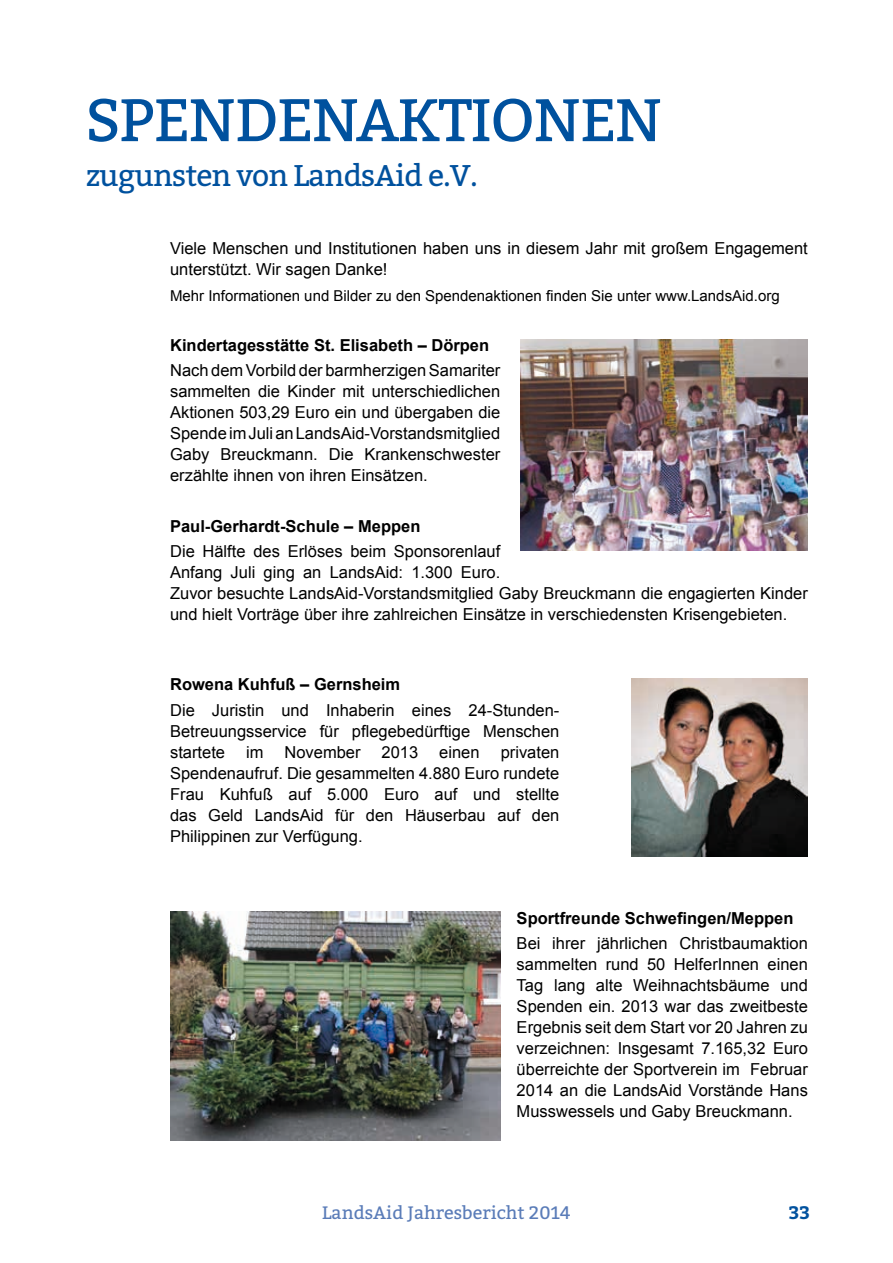
<style>
.page{position:relative;width:893px;height:1263px;background:#fff}
.page>*{position:absolute;margin:0;border:0;box-sizing:border-box;transform-origin:0 0}
.t1{font:60px "Bitter";letter-spacing:-.03em;color:#00519e}
.t2{font:30px "Bitter";letter-spacing:-.03em;color:#00519e}
.t3{font:18px "Bitter";color:#5a7cb8}
.t4{font:700 18px "Bitter";color:#00519e}
.t5{font:16.5px/21px "Arial";color:#000;text-align:justify}
.t6{font:700 16.5px "Arial";color:#000}
.t7{font:15px "Arial";color:#000}
</style>
<div class="page">
<img style="left:170px;top:912px;width:330px;height:229px">
<img style="left:521px;top:339px;width:287px;height:211px">
<img style="left:631px;top:678px;width:177px;height:179px">
<h1 class="t1" style="left:85px;top:85px;width:579px">SPENDENAKTIONEN</h1>
<h2 class="t2" style="left:85px;top:158px;width:394px">zugunsten von LandsAid e.V.</h2>
<p class="t5" style="left:170px;top:238px;width:639px">Viele Menschen und Institutionen haben uns in diesem Jahr mit großem Engagement unterstützt. Wir sagen Danke!</p>
<p class="t7" style="left:170px;top:286px;width:611px">Mehr Informationen und Bilder zu den Spendenaktionen finden Sie unter www.LandsAid.org</p>
<p class="t6" style="left:170px;top:334px;width:321px">Kindertagesstätte St. Elisabeth – Dörpen</p>
<p class="t5" style="left:170px;top:360px;width:332px">Nach dem Vorbild der barmherzigen Samariter sammelten die Kinder mit unterschiedlichen Aktionen 503,29 Euro ein und übergaben die Spende im Juli an LandsAid-Vorstandsmitglied Gaby Breuckmann. Die Krankenschwester erzählte ihnen von ihren Einsätzen.</p>
<p class="t6" style="left:170px;top:515px;width:252px">Paul-Gerhardt-Schule – Meppen</p>
<p class="t5" style="left:170px;top:541px;width:639px;text-align:left">Die Hälfte des Erlöses beim Sponsorenlauf<br>Anfang Juli ging an LandsAid: 1.300 Euro.<br>Zuvor besuchte LandsAid-Vorstandsmitglied Gaby Breuckmann die engagierten Kinder und hielt Vorträge über ihre zahlreichen Einsätze in verschiedensten Krisengebieten.</p>
<p class="t6" style="left:170px;top:673px;width:232px">Rowena Kuhfuß – Gernsheim</p>
<p class="t5" style="left:170px;top:699px;width:391px">Die Juristin und Inhaberin eines 24-Stunden-Betreuungsservice für pflegebedürftige Menschen startete</p>
<p class="t5" style="left:246px;top:741px;width:19px">im</p>
<p class="t5" style="left:284px;top:741px;width:78px">November</p>
<p class="t5" style="left:382px;top:741px;width:38px">2013</p>
<p class="t5" style="left:439px;top:741px;width:42px">einen</p>
<p class="t5" style="left:170px;top:741px;width:391px;text-indent:331px">privaten Spendenaufruf. Die gesammelten 4.880 Euro rundete Frau Kuhfuß auf 5.000 Euro auf und stellte das Geld LandsAid für den Häuserbau auf den Philippinen zur Verfügung.</p>
<p class="t6" style="left:517px;top:907px;width:278px">Sportfreunde Schwefingen/Meppen</p>
<p class="t5" style="left:517px;top:933px;width:293px">Bei ihrer jährlichen Christbaumaktion sammelten rund 50 HelferInnen einen Tag lang alte Weihnachtsbäume und Spenden ein. 2013 war das zweitbeste Ergebnis seit dem Start vor 20 Jahren zu verzeichnen: Insgesamt 7.165,32 Euro überreichte der Sportverein im Februar 2014 an die LandsAid Vorstände Hans Musswessels und Gaby Breuckmann.</p>
<p class="t3" style="left:322px;top:1202px;width:250px">LandsAid Jahresbericht 2014</p>
<p class="t4" style="left:789px;top:1202px;width:23px">33</p>
</div>
